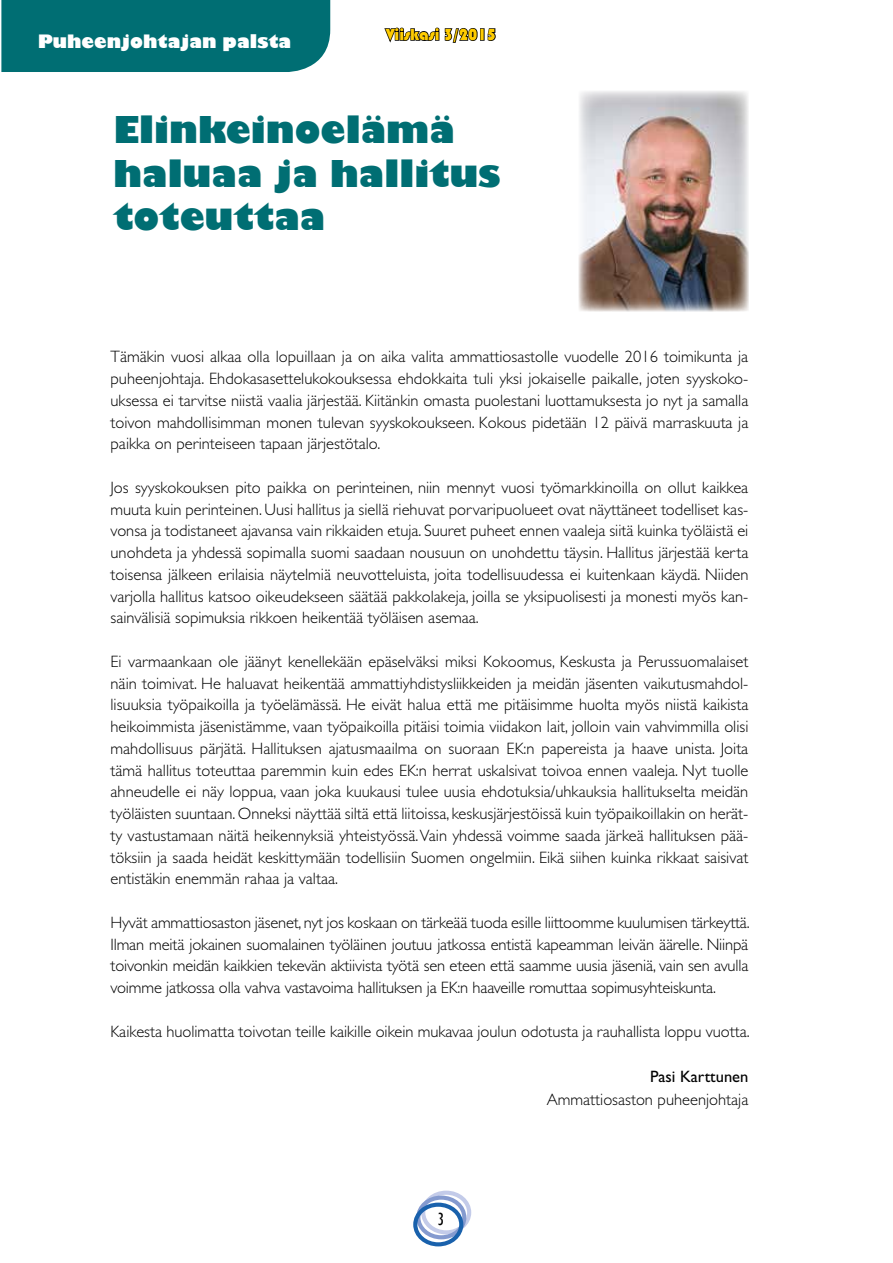
<style>
.page{position:relative;width:893px;height:1263px;background:#fff}
.page>*{position:absolute;margin:0;border:0;box-sizing:border-box;transform-origin:0 0}
.t1{font:800 36px/43.2px "Gill Sans";color:#006e73}
.t2{font:800 18px "Gill Sans";color:#fff}
.t3{font:condensed 18px "Gill Sans";color:#000}
.t4{font:300 16.5px/21.8px "Gill Sans";color:#000;text-align:justify}
.t5{font:16.5px "Bauhaus 93";color:#fc0}
.t6{font:16.5px "Gill Sans";color:#000}
</style>
<div class="page">
<svg style="left:384px;top:27px;width:94px;height:16px"></svg>
<div style="left:480px;top:28px;width:5px;height:13px;border:2px solid #000"></div>
<svg style="left:487px;top:28px;width:9px;height:13px"></svg>
<div style="left:421px;top:1190px;width:50px;height:44px;border:4px solid #c3cbe9;border-radius:50%"></div>
<div style="left:416px;top:1195px;width:50px;height:44px;border:4px solid #849acf;border-radius:50%"></div>
<div style="left:413px;top:1202px;width:50px;height:44px;border:4px solid #1961ac;border-radius:50%"></div>
<div style="left:1px;top:0;width:329px;height:72px;background:#006e73"></div>
<img style="left:579px;top:91px;width:169px;height:220px">
<p class="t2" style="left:38px;top:30px;width:255px">Puheenjohtajan palsta</p>
<p class="t5" style="left:386px;top:25px;width:112px">Viiskasi 3/2015</p>
<h1 class="t1" style="left:113px;top:111px;width:389px">Elinkeinoelämä haluaa ja hallitus toteuttaa</h1>
<p class="t4" style="left:111px;top:346px;width:639px">Tämäkin vuosi alkaa olla lopuillaan ja on aika valita ammattiosastolle vuodelle 2016 toimikunta ja puheenjohtaja. Ehdokasasettelukokouksessa ehdokkaita tuli yksi jokaiselle paikalle, joten syyskoko&shy;uksessa ei tarvitse niistä vaalia järjestää. Kiitänkin omasta puolestani luottamuksesta jo nyt ja samalla toivon mahdollisimman monen tulevan syyskokoukseen. Kokous pidetään 12 päivä marraskuuta ja paikka on perinteiseen tapaan järjestötalo.</p>
<p class="t4" style="left:111px;top:477px;width:639px">Jos syyskokouksen pito paikka on perinteinen, niin mennyt vuosi työmarkkinoilla on ollut kaikkea muuta kuin perinteinen. Uusi hallitus ja siellä riehuvat porvaripuolueet ovat näyttäneet todelliset kas&shy;vonsa ja todistaneet ajavansa vain rikkaiden etuja. Suuret puheet ennen vaaleja siitä kuinka työläistä ei unohdeta ja yhdessä sopimalla suomi saadaan nousuun on unohdettu täysin. Hallitus järjestää kerta toisensa jälkeen erilaisia näytelmiä neuvotteluista, joita todellisuudessa ei kuitenkaan käydä. Niiden varjolla hallitus katsoo oikeudekseen säätää pakkolakeja, joilla se yksipuolisesti ja monesti myös kan&shy;sainvälisiä sopimuksia rikkoen heikentää työläisen asemaa.</p>
<p class="t4" style="left:111px;top:651px;width:639px">Ei varmaankaan ole jäänyt kenellekään epäselväksi miksi Kokoomus, Keskusta ja Perussuomalaiset näin toimivat. He haluavat heikentää ammattiyhdistysliikkeiden ja meidän jäsenten vaikutusmahdol&shy;lisuuksia työpaikoilla ja työelämässä. He eivät halua että me pitäisimme huolta myös niistä kaikista heikoimmista jäsenistämme, vaan työpaikoilla pitäisi toimia viidakon lait, jolloin vain vahvimmilla olisi mahdollisuus pärjätä. Hallituksen ajatusmaailma on suoraan EK:n papereista ja haave unista. Joita tämä hallitus toteuttaa paremmin kuin edes EK:n herrat uskalsivat toivoa ennen vaaleja. Nyt tuolle ahneudelle ei näy loppua, vaan joka kuukausi tulee uusia ehdotuksia/uhkauksia hallitukselta meidän työläisten suuntaan. Onneksi näyttää siltä että liitoissa, keskusjärjestöissä kuin työpaikoillakin on herät&shy;ty vastustamaan näitä heikennyksiä yhteistyössä. Vain yhdessä voimme saada järkeä hallituksen pää&shy;töksiin ja saada heidät keskittymään todellisiin Suomen ongelmiin. Eikä siihen kuinka rikkaat saisivat entistäkin enemmän rahaa ja valtaa.</p>
<p class="t4" style="left:111px;top:912px;width:641px">Hyvät ammattiosaston jäsenet, nyt jos koskaan on tärkeää tuoda esille liittoomme kuulumisen tärkeyttä.<br>Ilman meitä jokainen suomalainen työläinen joutuu jatkossa entistä kapeamman leivän äärelle. Niinpä toivonkin meidän kaikkien tekevän aktiivista työtä sen eteen että saamme uusia jäseniä, vain sen avulla voimme jatkossa olla vahva vastavoima hallituksen ja EK:n haaveille romuttaa sopimusyhteiskunta.</p>
<p class="t4" style="left:111px;top:1021px;width:641px">Kaikesta huolimatta toivotan teille kaikille oikein mukavaa joulun odotusta ja rauhallista loppu vuotta.</p>
<p class="t6" style="left:650px;top:1067px;width:100px">Pasi Karttunen</p>
<p class="t4" style="left:547px;top:1089px;width:203px">Ammattiosaston puheenjohtaja</p>
<p class="t3" style="left:438px;top:1208px;width:8px">3</p>
</div>
